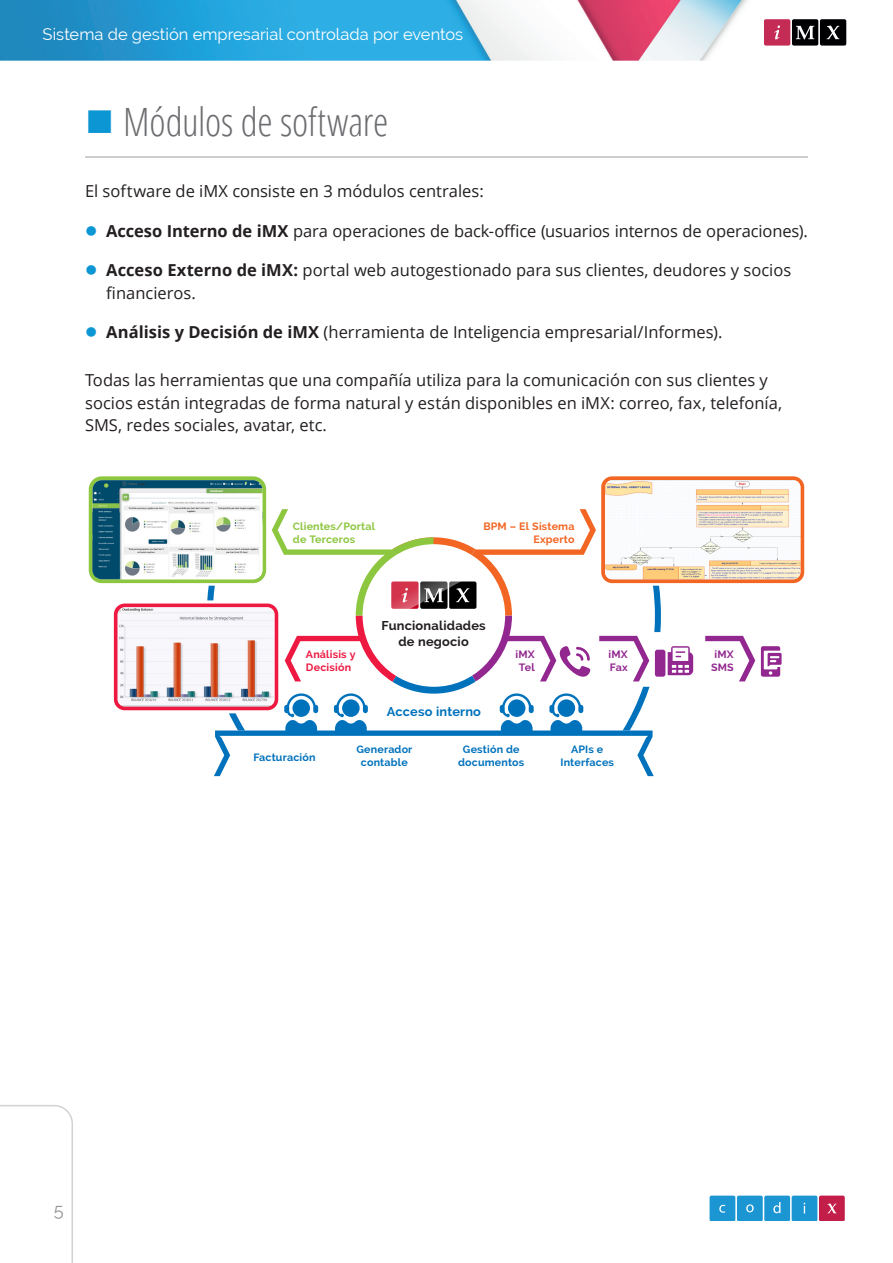
<style>
.page{position:relative;width:893px;height:1263px;background:#fff}
.page>*{position:absolute;margin:0;border:0;box-sizing:border-box;transform-origin:0 0}
.t1{font:300 condensed 39px "Open Sans";letter-spacing:-.005em;color:#6c6d70}
.t2{font:18px "Raleway";color:#939598}
.Body{font:16.5px/22.5px "Open Sans";color:#231f20}
.t3{font:16.5px "Raleway";color:#fff}
.t4{font:700 12.75px/15.3px "Raleway";letter-spacing:.015em;color:#231f20;text-align:center}
.t5{font:700 12.75px "Raleway";letter-spacing:.01em;color:#0072bc}
.t6{font:700 10.65px/12.8px "Raleway";letter-spacing:.015em;color:#0072bc;text-align:center}
.t7{font:700 10.65px/12.8px "Raleway";letter-spacing:.015em;color:#8dc63f}
.t8{font:700 10.65px/12.8px "Raleway";letter-spacing:.02em;color:#f26522;text-align:right}
.t9{font:700 10.65px/12.8px "Raleway";letter-spacing:.02em;color:#92278f;text-align:center}
.t10{font:700 10.65px/12.8px "Raleway";letter-spacing:.02em;color:#ed1941}
.s1{font-weight:700}
</style>
<div class="page">
<img style="left:0;top:0;width:748px;height:61px">
<svg style="left:764px;top:19px;width:82px;height:27px;background:#623442"></svg>
<svg style="left:709px;top:1195px;width:136px;height:25px;background:#528cbf"></svg>
<svg style="left:0;top:1105px;width:73px;height:158px"></svg>
<hr style="left:85px;top:156px;width:723px;height:2px;background:#bcbdc0">
<svg style="left:89px;top:476px;width:715px;height:300px"></svg>
<p class="t3" style="left:43px;top:25px;width:422px">Sistema de gestión empresarial controlada por eventos</p>
<p class="t1" style="left:123px;top:96px;width:267px">Módulos de software</p>
<p class="Body" style="left:85px;top:180px;width:400px">El software de iMX consiste en 3 módulos centrales:</p>
<p class="Body" style="left:106px;top:219px;width:703px"><span class="s1">Acceso Interno de iMX</span> para operaciones de back-office (usuarios internos de operaciones).</p>
<p class="Body" style="left:106px;top:259px;width:686px"><span class="s1">Acceso Externo de iMX:</span> portal web autogestionado para sus clientes, deudores y socios financieros.</p>
<p class="Body" style="left:106px;top:321px;width:618px"><span class="s1">Análisis y Decisión de iMX</span> (herramienta de Inteligencia empresarial/Informes).</p>
<p class="Body" style="left:85px;top:369px;width:698px">Todas las herramientas que una compañía utiliza para la comunicación con sus clientes y socios están integradas de forma natural y están disponibles en iMX: correo, fax, telefonía,<br>SMS, redes sociales, avatar, etc.</p>
<p class="t7" style="left:293px;top:520px;width:84px">Clientes/Portal de Terceros</p>
<p class="t8" style="left:483px;top:520px;width:93px">BPM – El Sistema<br>Experto</p>
<p class="t4" style="left:382px;top:618px;width:106px">Funcionalidades de negocio</p>
<p class="t10" style="left:306px;top:648px;width:51px">Análisis y<br>Decisión</p>
<p class="t9" style="left:711px;top:648px;width:24px">iMX<br>SMS</p>
<p class="t9" style="left:516px;top:648px;width:21px">iMX<br>Tel</p>
<p class="t9" style="left:609px;top:648px;width:21px;text-align:left">iMX<br>Fax</p>
<p class="t5" style="left:387px;top:704px;width:96px">Acceso interno</p>
<p class="t2" style="left:54px;top:1199px;width:11px">5</p>
<p class="t6" style="left:356px;top:743px;width:58px">Generador contable</p>
<p class="t6" style="left:458px;top:743px;width:68px">Gestión de documentos</p>
<p class="t6" style="left:253px;top:751px;width:64px">Facturación</p>
<p class="t6" style="left:560px;top:743px;width:55px">APIs e<br>Interfaces</p>
</div>
